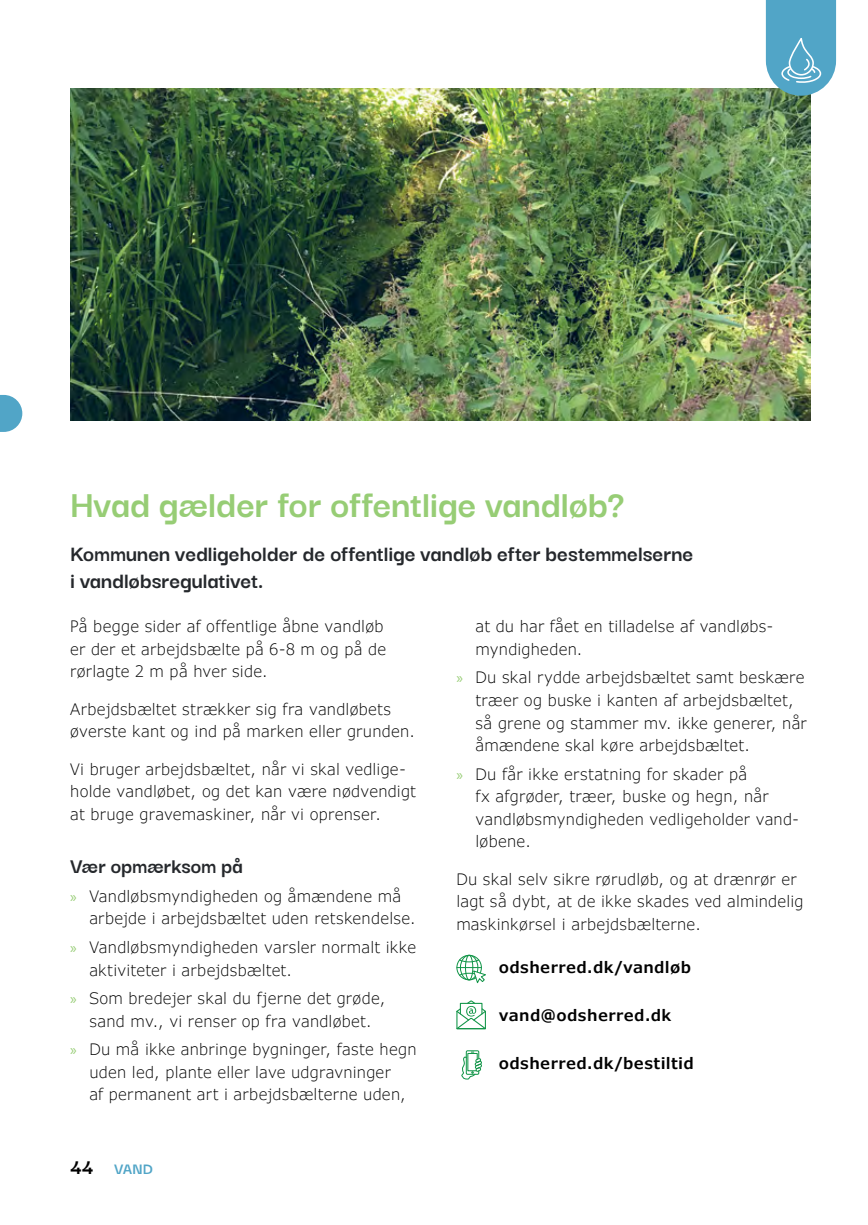
<style>
.page{position:relative;width:868px;height:1225px;background:#fff}
.page>*{position:absolute;margin:0;border:0;box-sizing:border-box;transform-origin:0 0}
.t1{font:700 40.5px "Darker Grotesque";color:#97cd75}
.t2{font:700 23.62px/27px "Darker Grotesque";color:#25282c}
.t3{font:700 22.5px "Darker Grotesque";color:#25282c}
.t4{font:700 22.5px "Darker Grotesque";color:#000}
.t5{font:700 16.88px "Darker Grotesque";color:#51a5c7}
.t6{font:300 15.75px/22.5px "Verdana Pro";letter-spacing:.015em;color:#000}
.t7{font:600 15.75px "Verdana Pro";letter-spacing:.025em;color:#000}
.s1{font-family:"Myriad Pro";font-weight:400;color:#97cd75}
</style>
<div class="page">
<svg style="left:0;top:395px;width:22px;height:37px"></svg>
<img style="left:70px;top:88px;width:740px;height:332px">
<svg style="left:456px;top:1000px;width:30px;height:29px"></svg>
<svg style="left:456px;top:954px;width:30px;height:29px"></svg>
<div style="left:465px;top:1050px;width:14px;height:24px;border:1px solid #129548"></div>
<svg style="left:461px;top:1051px;width:21px;height:28px"></svg>
<svg style="left:765px;top:0;width:71px;height:96px;background:#65aeca"></svg>
<h1 class="t1" style="left:70px;top:474px;width:556px">Hvad gælder for offentlige vandløb?</h1>
<h2 class="t2" style="left:70px;top:538px;width:624px">Kommunen vedligeholder de offentlige vandløb efter bestemmelserne i vandløbsregulativet.</h2>
<p class="t6" style="left:70px;top:615px;width:317px">På begge sider af offentlige åbne vandløb er der et arbejdsbælte på 6-8 m og på de rørlagte 2 m på hver side.</p>
<p class="t6" style="left:70px;top:698px;width:346px">Arbejdsbæltet strækker sig fra vandløbets øverste kant og ind på marken eller grunden.</p>
<p class="t6" style="left:70px;top:758px;width:347px">Vi bruger arbejdsbæltet, når vi skal vedlige&shy;holde vandløbet, og det kan være nødvendigt at bruge gravemaskiner, når vi oprenser.</p>
<h3 class="t3" style="left:70px;top:849px;width:174px">Vær opmærksom på</h3>
<p class="t6" style="left:89px;top:885px;width:328px;text-indent:-19px"><span class="s1">»</span> Vandløbsmyndigheden og åmændene må arbejde i arbejdsbæltet uden retskendelse.</p>
<p class="t6" style="left:89px;top:936px;width:328px;text-indent:-19px"><span class="s1">»</span> Vandløbsmyndigheden varsler normalt ikke aktiviteter i arbejdsbæltet.</p>
<p class="t6" style="left:70px;top:987px;width:317px;text-align:center"><span class="s1">»</span> Som bredejer skal du fjerne det grøde, sand mv., vi renser op fra vandløbet.</p>
<p class="t6" style="left:70px;top:1038px;width:348px;text-align:center"><span class="s1">»</span> Du må ikke anbringe bygninger, faste hegn uden led, plante eller lave udgravninger<br>af permanent art i arbejdsbælterne uden,</p>
<p class="t6" style="left:475px;top:615px;width:299px">at du har fået en tilladelse af vandløbs&shy;myndigheden.</p>
<p class="t6" style="left:475px;top:667px;width:333px;text-indent:-19px"><span class="s1">»</span> Du skal rydde arbejdsbæltet samt beskære træer og buske i kanten af arbejdsbæltet, så grene og stammer mv. ikke generer, når åmændene skal køre arbejdsbæltet.</p>
<p class="t6" style="left:475px;top:763px;width:325px;text-indent:-19px"><span class="s1">»</span> Du får ikke erstatning for skader på<br>fx afgrøder, træer, buske og hegn, når vandløbsmyndigheden vedligeholder vand&shy;løbene.</p>
<p class="t6" style="left:456px;top:868px;width:349px">Du skal selv sikre rørudløb, og at drænrør er lagt så dybt, at de ikke skades ved almindelig maskinkørsel i arbejdsbælterne.</p>
<p class="t7" style="left:498px;top:957px;width:194px">odsherred.dk/vandløb</p>
<p class="t7" style="left:498px;top:1005px;width:174px">vand@odsherred.dk</p>
<p class="t7" style="left:498px;top:1053px;width:197px">odsherred.dk/bestiltid</p>
<h3 class="t4" style="left:70px;top:1150px;width:25px">44</h3>
<p class="t5" style="left:114px;top:1155px;width:40px">VAND</p>
</div>
